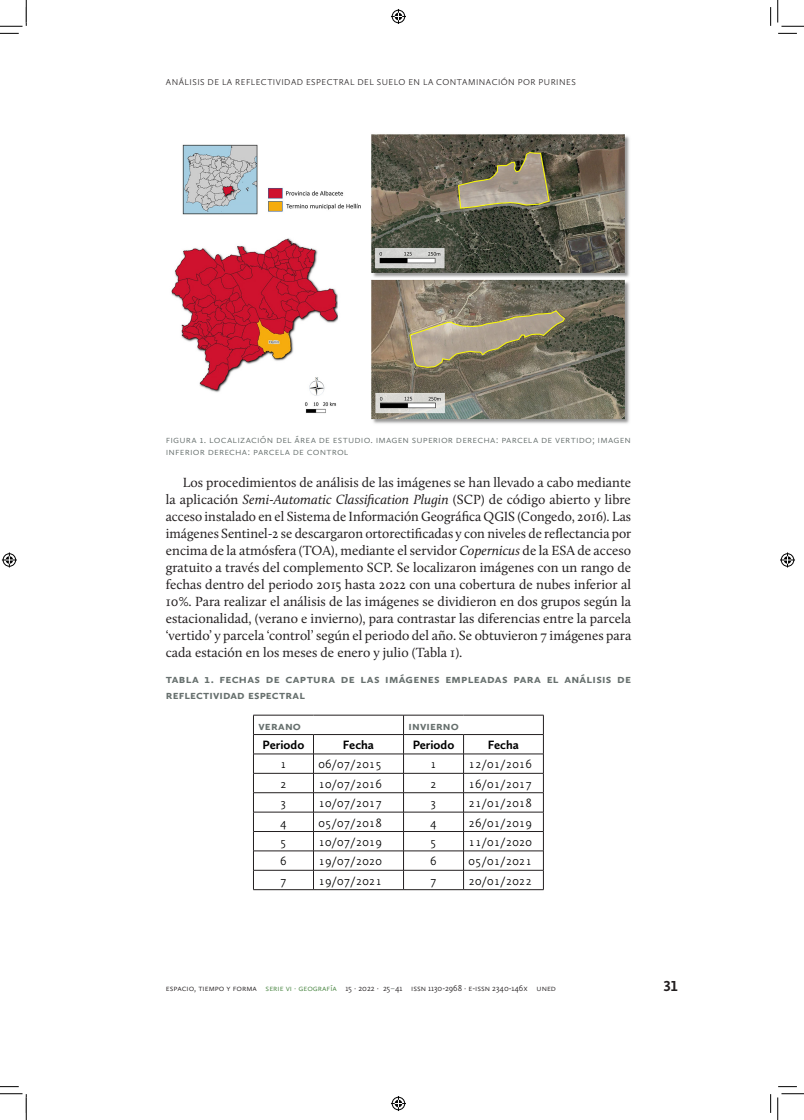
<style>
.page{position:relative;width:804px;height:1120px;background:#fff}
.page>*{position:absolute;margin:0;border:0;box-sizing:border-box;transform-origin:0 0}
.t1{font:700 15px "Calluna Sans";color:#231f20}
.Cuerpo{font:13.75px/17px "Calluna";color:#231f20;text-align:justify}
.Cuerpo_normal_tabla{font:300 12.5px "Calluna Sans";color:#000}
.Cabecera_tabla{font:700 12.5px/16px "Calluna Sans";letter-spacing:.02em;color:#67706e}
.Cuerpo_normal_tabla-2{font:700 12.5px "Calluna Sans";color:#000}
.Imagen_Pie{font:300 10.62px "Calluna Sans";letter-spacing:.015em;color:#67706e}
.t2{font:300 8.75px "Calluna Sans";letter-spacing:.015em;color:#231f20}
.t3{font:300 8.75px "Calluna Sans";letter-spacing:.055em;color:#231f20}
.t4{font:300 8.75px "Calluna Sans";color:#44823d}
.s1{font-style:italic}
.s2{color:#44823d}
.s3{font-weight:400;color:#67706e}
</style>
<div class="page">
<hr style="left:253px;top:714px;width:60px;height:1px;background:#231f20">
<hr style="left:313px;top:714px;width:90px;height:1px;background:#231f20">
<hr style="left:403px;top:714px;width:60px;height:1px;background:#231f20">
<hr style="left:463px;top:714px;width:80px;height:1px;background:#231f20">
<hr style="left:253px;top:734px;width:60px;height:1px;background:#231f20">
<hr style="left:313px;top:734px;width:90px;height:1px;background:#231f20">
<hr style="left:403px;top:734px;width:60px;height:1px;background:#231f20">
<hr style="left:463px;top:734px;width:80px;height:1px;background:#231f20">
<hr style="left:253px;top:753px;width:60px;height:1px;background:#231f20">
<hr style="left:313px;top:753px;width:90px;height:1px;background:#231f20">
<hr style="left:403px;top:753px;width:60px;height:1px;background:#231f20">
<hr style="left:463px;top:753px;width:80px;height:1px;background:#231f20">
<hr style="left:253px;top:772px;width:60px;height:1px;background:#231f20">
<hr style="left:313px;top:772px;width:90px;height:1px;background:#231f20">
<hr style="left:403px;top:772px;width:60px;height:1px;background:#231f20">
<hr style="left:463px;top:772px;width:80px;height:1px;background:#231f20">
<hr style="left:253px;top:792px;width:60px;height:1px;background:#231f20">
<hr style="left:313px;top:792px;width:90px;height:1px;background:#231f20">
<hr style="left:403px;top:792px;width:60px;height:1px;background:#231f20">
<hr style="left:463px;top:792px;width:80px;height:1px;background:#231f20">
<hr style="left:253px;top:811px;width:60px;height:1px;background:#231f20">
<hr style="left:313px;top:811px;width:90px;height:1px;background:#231f20">
<hr style="left:403px;top:811px;width:60px;height:1px;background:#231f20">
<hr style="left:463px;top:811px;width:80px;height:1px;background:#231f20">
<hr style="left:253px;top:831px;width:60px;height:1px;background:#231f20">
<hr style="left:313px;top:831px;width:90px;height:1px;background:#231f20">
<hr style="left:403px;top:831px;width:60px;height:1px;background:#231f20">
<hr style="left:463px;top:831px;width:80px;height:1px;background:#231f20">
<hr style="left:253px;top:850px;width:60px;height:1px;background:#231f20">
<hr style="left:313px;top:850px;width:90px;height:1px;background:#231f20">
<hr style="left:403px;top:850px;width:60px;height:1px;background:#231f20">
<hr style="left:463px;top:850px;width:80px;height:1px;background:#231f20">
<hr style="left:253px;top:869px;width:60px;height:1px;background:#231f20">
<svg style="left:253px;top:715px;width:1px;height:174px"></svg>
<hr style="left:313px;top:869px;width:90px;height:1px;background:#231f20">
<svg style="left:313px;top:734px;width:1px;height:155px"></svg>
<hr style="left:403px;top:869px;width:60px;height:1px;background:#231f20">
<svg style="left:403px;top:715px;width:1px;height:174px"></svg>
<hr style="left:463px;top:869px;width:80px;height:1px;background:#231f20">
<svg style="left:463px;top:734px;width:1px;height:155px"></svg>
<svg style="left:543px;top:715px;width:1px;height:174px"></svg>
<hr style="left:253px;top:889px;width:60px;height:1px;background:#231f20">
<hr style="left:313px;top:889px;width:90px;height:1px;background:#231f20">
<hr style="left:403px;top:889px;width:60px;height:1px;background:#231f20">
<hr style="left:463px;top:889px;width:80px;height:1px;background:#231f20">
<img style="left:171px;top:134px;width:459px;height:290px">
<svg style="left:0;top:33px;width:19px;height:1px"></svg>
<svg style="left:778px;top:33px;width:19px;height:1px"></svg>
<svg style="left:770px;top:7px;width:1px;height:19px"></svg>
<svg style="left:770px;top:1094px;width:1px;height:18px"></svg>
<svg style="left:0;top:0;width:27px;height:27px"></svg>
<svg style="left:0;top:1093px;width:27px;height:26px"></svg>
<svg style="left:777px;top:0;width:27px;height:27px"></svg>
<svg style="left:777px;top:1093px;width:27px;height:26px"></svg>
<svg style="left:391px;top:9px;width:15px;height:15px"></svg>
<svg style="left:391px;top:1096px;width:15px;height:14px"></svg>
<svg style="left:2px;top:552px;width:15px;height:15px"></svg>
<svg style="left:780px;top:552px;width:15px;height:15px"></svg>
<p class="t3" style="left:166px;top:76px;width:113px">Análi si s d e la reflectividad</p>
<p class="t3" style="left:306px;top:76px;width:163px">espectral del su elo en la contami</p>
<p class="t2" style="left:479px;top:76px;width:46px">nación por</p>
<p class="t2" style="left:538px;top:76px;width:6px">puri</p>
<p class="t2" style="left:559px;top:76px;width:18px">nes</p>
<p class="Imagen_Pie" style="left:166px;top:433px;width:11px">Figura</p>
<p class="Imagen_Pie" style="left:200px;top:433px;width:20px">1. Locali</p>
<p class="Imagen_Pie" style="left:240px;top:433px;width:42px">zación del</p>
<p class="Imagen_Pie" style="left:295px;top:433px;width:12px">área</p>
<p class="Imagen_Pie" style="left:319px;top:433px;width:21px">de estudio</p>
<p class="Imagen_Pie" style="left:370px;top:433px;width:15px">. Imagen</p>
<p class="Imagen_Pie" style="left:412px;top:433px;width:7px">superior</p>
<p class="Imagen_Pie" style="left:456px;top:433px;width:7px">derec</p>
<p class="Imagen_Pie" style="left:483px;top:433px;width:25px">ha: parcela</p>
<p class="Imagen_Pie" style="left:541px;top:433px;width:21px">de vertido</p>
<p class="Imagen_Pie" style="left:592px;top:433px;width:12px">; imagen</p>
<p class="Imagen_Pie" style="left:166px;top:445px;width:6px">inferior</p>
<p class="Imagen_Pie" style="left:208px;top:445px;width:7px">derec</p>
<p class="Imagen_Pie" style="left:235px;top:445px;width:25px">ha: parcela</p>
<p class="Imagen_Pie" style="left:293px;top:445px;width:21px">de control</p>
<p class="Cuerpo" style="left:166px;top:473px;width:467px;text-indent:17px">Los procedimientos de análisis de las imágenes se han llevado a cabo mediante la aplicación <span class="s1">Semi-Automatic Classification Plugin</span> (SCP) de código abierto y libre acceso instalado en el Sistema de Información Geográfica QGIS (Congedo, 2016). Las imágenes Sentinel-2 se descargaron ortorectificadas y con niveles de reflectancia por encima de la atmósfera (TOA), mediante el servidor <span class="s1">Copernicus</span> de la ESA de acceso gratuito a través del complemento SCP. Se localizaron imágenes con un rango de fechas dentro del periodo 2015 hasta 2022 con una cobertura de nubes inferior al 10%. Para realizar el análisis de las imágenes se dividieron en dos grupos según la estacionalidad, (verano e invierno), para contrastar las diferencias entre la parcela ‘vertido’ y parcela ‘control’ según el periodo del año. Se obtuvieron 7 imágenes para cada estación en los meses de enero y julio (Tabla 1).</p>
<p class="Cabecera_tabla" style="left:166px;top:670px;width:467px">Tabla 1. Fechas de captura de las imágenes empleadas para el análisis de reflectividad espectral</p>
<p class="Cabecera_tabla" style="left:258px;top:717px;width:44px">Verano</p>
<p class="Cabecera_tabla" style="left:408px;top:717px;width:52px">Invierno</p>
<p class="Cuerpo_normal_tabla-2" style="left:263px;top:736px;width:43px">Periodo</p>
<p class="Cuerpo_normal_tabla-2" style="left:343px;top:736px;width:33px">Fecha</p>
<p class="Cuerpo_normal_tabla-2" style="left:413px;top:736px;width:43px">Periodo</p>
<p class="Cuerpo_normal_tabla-2" style="left:488px;top:736px;width:33px">Fecha</p>
<p class="Cuerpo_normal_tabla" style="left:280px;top:756px;width:8px">1</p>
<p class="Cuerpo_normal_tabla" style="left:318px;top:756px;width:65px">06/07/2015</p>
<p class="Cuerpo_normal_tabla" style="left:430px;top:756px;width:8px">1</p>
<p class="Cuerpo_normal_tabla" style="left:468px;top:756px;width:65px">12/01/2016</p>
<p class="Cuerpo_normal_tabla" style="left:280px;top:775px;width:8px">2</p>
<p class="Cuerpo_normal_tabla" style="left:318px;top:775px;width:65px">10/07/2016</p>
<p class="Cuerpo_normal_tabla" style="left:430px;top:775px;width:8px">2</p>
<p class="Cuerpo_normal_tabla" style="left:468px;top:775px;width:65px">16/01/2017</p>
<p class="Cuerpo_normal_tabla" style="left:280px;top:795px;width:8px">3</p>
<p class="Cuerpo_normal_tabla" style="left:318px;top:795px;width:65px">10/07/2017</p>
<p class="Cuerpo_normal_tabla" style="left:430px;top:795px;width:8px">3</p>
<p class="Cuerpo_normal_tabla" style="left:468px;top:795px;width:65px">21/01/2018</p>
<p class="Cuerpo_normal_tabla" style="left:280px;top:814px;width:8px">4</p>
<p class="Cuerpo_normal_tabla" style="left:318px;top:814px;width:65px">05/07/2018</p>
<p class="Cuerpo_normal_tabla" style="left:430px;top:814px;width:8px">4</p>
<p class="Cuerpo_normal_tabla" style="left:468px;top:814px;width:65px">26/01/2019</p>
<p class="Cuerpo_normal_tabla" style="left:280px;top:833px;width:8px">5</p>
<p class="Cuerpo_normal_tabla" style="left:318px;top:833px;width:65px">10/07/2019</p>
<p class="Cuerpo_normal_tabla" style="left:430px;top:833px;width:8px">5</p>
<p class="Cuerpo_normal_tabla" style="left:468px;top:833px;width:65px">11/01/2020</p>
<p class="Cuerpo_normal_tabla" style="left:280px;top:853px;width:8px">6</p>
<p class="Cuerpo_normal_tabla" style="left:318px;top:853px;width:65px">19/07/2020</p>
<p class="Cuerpo_normal_tabla" style="left:430px;top:853px;width:8px">6</p>
<p class="Cuerpo_normal_tabla" style="left:468px;top:853px;width:65px">05/01/2021</p>
<p class="Cuerpo_normal_tabla" style="left:280px;top:872px;width:8px">7</p>
<p class="Cuerpo_normal_tabla" style="left:318px;top:872px;width:65px">19/07/2021</p>
<p class="Cuerpo_normal_tabla" style="left:430px;top:872px;width:8px">7</p>
<p class="Cuerpo_normal_tabla" style="left:468px;top:872px;width:65px">20/01/2022</p>
<p class="t2" style="left:166px;top:982px;width:108px">ESPACIO, TIEMPO Y FORMA <span class="s2">Serie</span></p>
<p class="t4" style="left:286px;top:982px;width:23px">VI · Geograf</p>
<p class="t2" style="left:330px;top:982px;width:150px"><span class="s2">ía</span> 15 · 2022 · 25<span class="s3">–</span>41 ISSN 1130-2968 · e-issn</p>
<p class="t2" style="left:492px;top:982px;width:65px">2340-146x UNED</p>
<p class="t1" style="left:663px;top:976px;width:16px">31</p>
</div>
